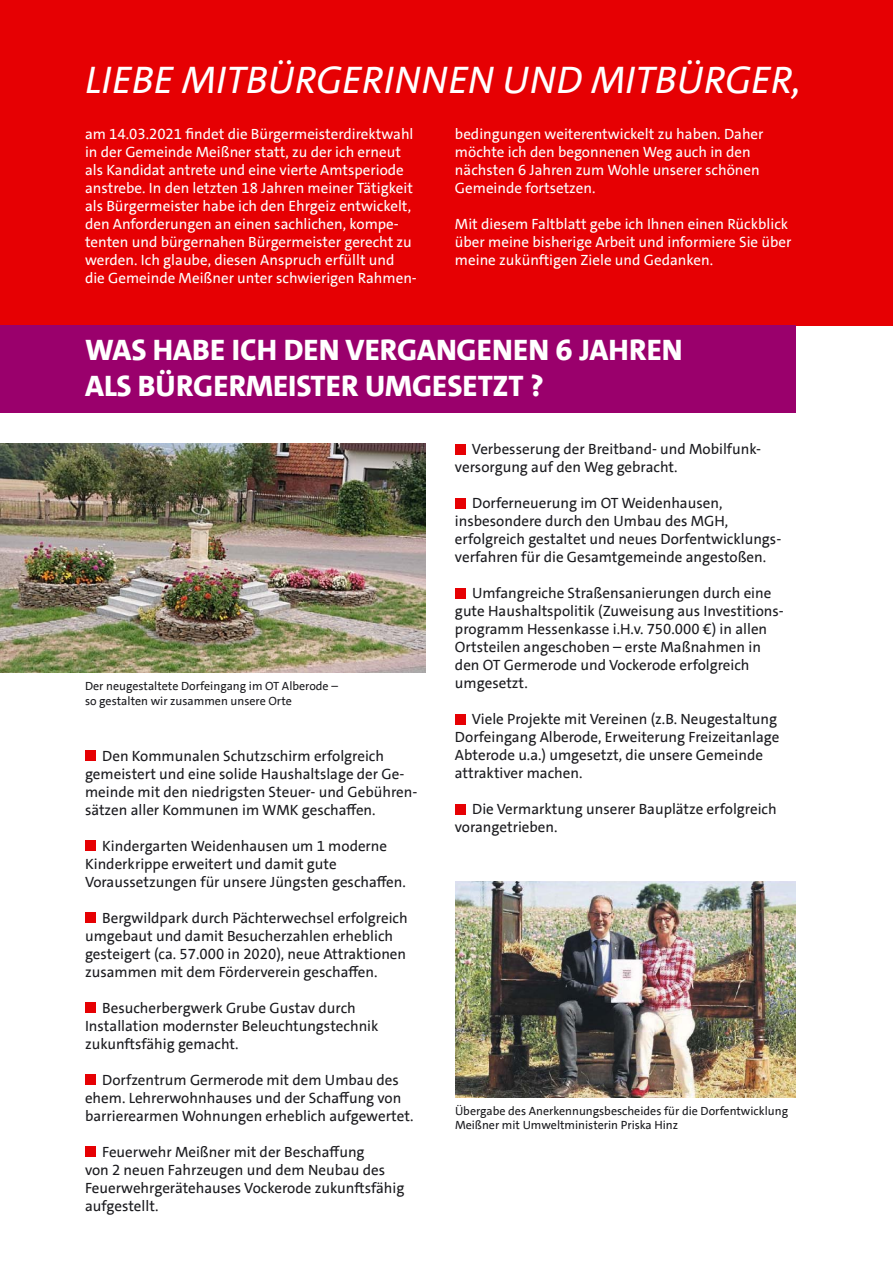
<style>
.page{position:relative;width:893px;height:1263px;background:#fff}
.page>*{position:absolute;margin:0;border:0;box-sizing:border-box;transform-origin:0 0}
.t1{font:italic 39px "SPD The Sans Versal";color:#fff}
.t2{font:800 30px/36px "SPD The Sans Versal";color:#fff}
.t3{font:15px/18px "SPD The Sans";color:#1b1b1f}
.t4{font:15px/18px "SPD The Sans";color:#fff}
.t5{font:12px/14.4px "SPD The Sans";color:#1b1b1f}
</style>
<div class="page">
<div style="left:0;top:0;width:893px;height:325px;background:#e60003"></div>
<div style="left:0;top:325px;width:795px;height:87px;background:#9a006c"></div>
<div style="left:85px;top:750px;width:11px;height:10px;background:#e60003"></div>
<div style="left:85px;top:840px;width:11px;height:10px;background:#e60003"></div>
<div style="left:85px;top:912px;width:11px;height:10px;background:#e60003"></div>
<div style="left:85px;top:1002px;width:11px;height:10px;background:#e60003"></div>
<div style="left:85px;top:1074px;width:11px;height:10px;background:#e60003"></div>
<div style="left:85px;top:1146px;width:11px;height:10px;background:#e60003"></div>
<div style="left:455px;top:444px;width:11px;height:10px;background:#e60003"></div>
<div style="left:455px;top:498px;width:11px;height:10px;background:#e60003"></div>
<div style="left:455px;top:588px;width:11px;height:10px;background:#e60003"></div>
<div style="left:455px;top:714px;width:11px;height:10px;background:#e60003"></div>
<div style="left:455px;top:804px;width:11px;height:10px;background:#e60003"></div>
<img style="left:0;top:443px;width:425px;height:230px">
<img style="left:455px;top:881px;width:340px;height:216px">
<h1 class="t1" style="left:85px;top:54px;width:718px">LIEBE MITBÜRGERINNEN UND MITBÜRGER,</h1>
<p class="t4" style="left:85px;top:125px;width:333px">am 14.03.2021 findet die Bürgermeisterdirektwahl in der Gemeinde Meißner statt, zu der ich erneut als Kandidat antrete und eine vierte Amtsperiode anstrebe. In den letzten 18 Jahren meiner Tätigkeit als Bürgermeister habe ich den Ehrgeiz entwickelt, den Anforderungen an einen sachlichen, kompe&shy;tenten und bürgernahen Bürgermeister gerecht zu werden. Ich glaube, diesen Anspruch erfüllt und die Gemeinde Meißner unter schwierigen Rahmen-</p>
<p class="t4" style="left:455px;top:125px;width:310px">bedingungen weiterentwickelt zu haben. Daher möchte ich den begonnenen Weg auch in den nächsten 6 Jahren zum Wohle unserer schönen Gemeinde fortsetzen.</p>
<p class="t4" style="left:455px;top:215px;width:338px">Mit diesem Faltblatt gebe ich Ihnen einen Rückblick über meine bisherige Arbeit und informiere Sie über meine zukünftigen Ziele und Gedanken.</p>
<h2 class="t2" style="left:85px;top:332px;width:599px">WAS HABE ICH DEN VERGANGENEN 6 JAHREN<br>ALS BÜRGERMEISTER UMGESETZT ?</h2>
<p class="t5" style="left:85px;top:679px;width:254px">Der neugestaltete Dorfeingang im OT Alberode – so gestalten wir zusammen unsere Orte</p>
<p class="t3" style="left:85px;top:746px;width:334px;text-indent:17px">Den Kommunalen Schutzschirm erfolgreich gemeistert und eine solide Haushaltslage der Ge&shy;meinde mit den niedrigsten Steuer- und Gebühren&shy;sätzen aller Kommunen im WMK geschaffen.</p>
<p class="t3" style="left:85px;top:836px;width:322px;text-indent:17px">Kindergarten Weidenhausen um 1 moderne<br>Kinderkrippe erweitert und damit gute<br>Voraussetzungen für unsere Jüngsten geschaffen.</p>
<p class="t3" style="left:85px;top:908px;width:324px;text-indent:17px">Bergwildpark durch Pächterwechsel erfolgreich umgebaut und damit Besucherzahlen erheblich gesteigert (ca. 57.000 in 2020), neue Attraktionen zusammen mit dem Förderverein geschaffen.</p>
<p class="t3" style="left:85px;top:998px;width:295px;text-indent:17px">Besucherbergwerk Grube Gustav durch<br>Installation modernster Beleuchtungstechnik zukunftsfähig gemacht.</p>
<p class="t3" style="left:85px;top:1070px;width:330px;text-indent:17px">Dorfzentrum Germerode mit dem Umbau des ehem. Lehrerwohnhauses und der Schaffung von barrierearmen Wohnungen erheblich aufgewertet.</p>
<p class="t3" style="left:85px;top:1142px;width:321px;text-indent:17px">Feuerwehr Meißner mit der Beschaffung<br>von 2 neuen Fahrzeugen und dem Neubau des Feuerwehrgerätehauses Vockerode zukunftsfähig aufgestellt.</p>
<p class="t3" style="left:455px;top:440px;width:307px;text-indent:17px">Verbesserung der Breitband- und Mobilfunk&shy;versorgung auf den Weg gebracht.</p>
<p class="t3" style="left:455px;top:494px;width:328px;text-indent:17px">Dorferneuerung im OT Weidenhausen, insbesondere durch den Umbau des MGH, erfolgreich gestaltet und neues Dorfentwicklungs&shy;verfahren für die Gesamtgemeinde angestoßen.</p>
<p class="t3" style="left:455px;top:584px;width:330px;text-indent:17px">Umfangreiche Straßensanierungen durch eine gute Haushaltspolitik (Zuweisung aus Investitions&shy;programm Hessenkasse i.H.v. 750.000 €) in allen Ortsteilen angeschoben – erste Maßnahmen in den OT Germerode und Vockerode erfolgreich umgesetzt.</p>
<p class="t3" style="left:455px;top:710px;width:326px;text-indent:17px">Viele Projekte mit Vereinen (z.B. Neugestaltung Dorfeingang Alberode, Erweiterung Freizeitanlage Abterode u.a.) umgesetzt, die unsere Gemeinde attraktiver machen.</p>
<p class="t3" style="left:455px;top:800px;width:323px;text-indent:17px">Die Vermarktung unserer Bauplätze erfolgreich vorangetrieben.</p>
<p class="t5" style="left:455px;top:1104px;width:335px">Übergabe des Anerkennungsbescheides für die Dorfentwicklung<br>Meißner mit Umweltministerin Priska Hinz</p>
</div>
